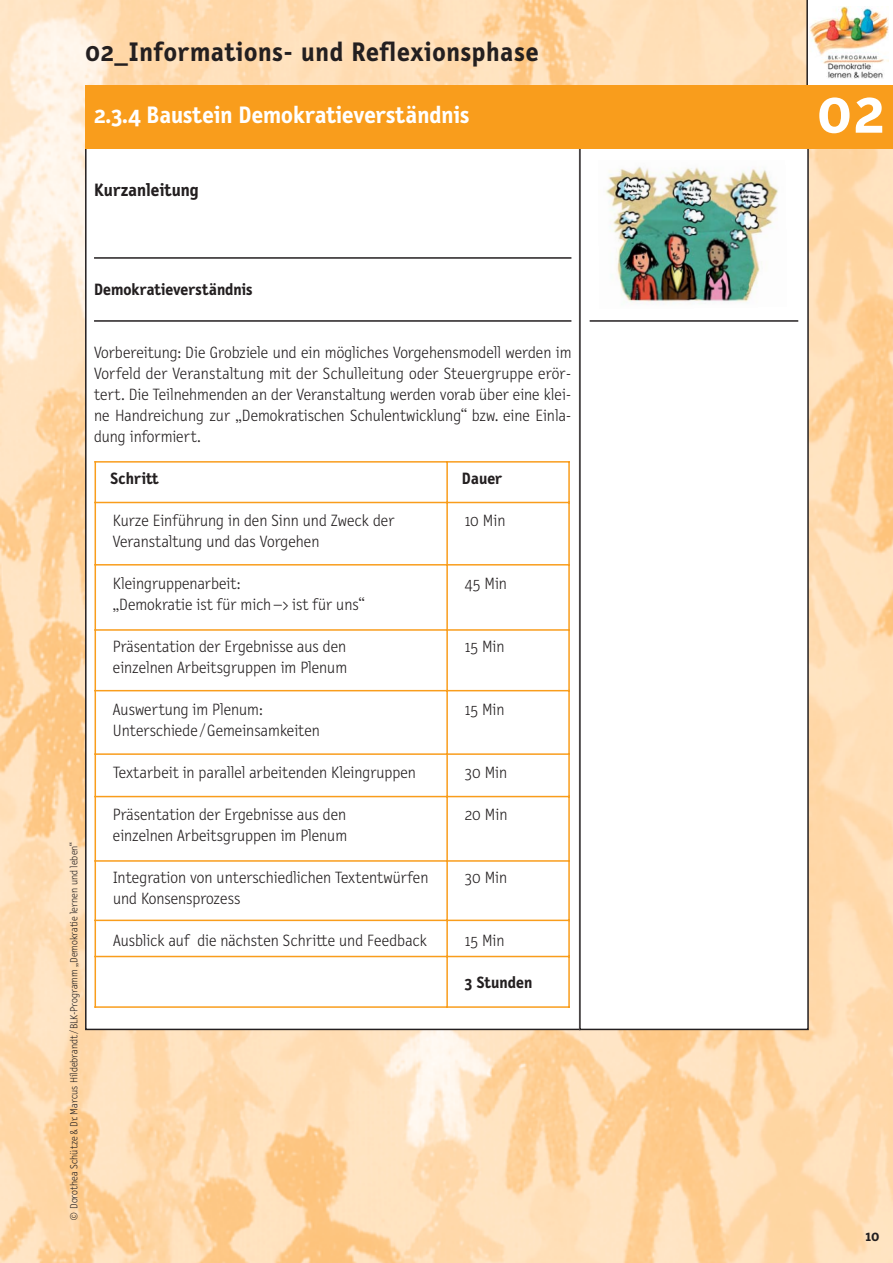
<style>
.page{position:relative;width:893px;height:1263px;background:#fff}
.page>*{position:absolute;margin:0;border:0;box-sizing:border-box;transform-origin:0 0}
.t1{font:700 63px "Letter Gothic Text";color:#fff}
.t2{font:700 27px "Letter Gothic Text";letter-spacing:.03em;color:#231f20}
.t3{font:700 24px "Letter Gothic Text";color:#fff}
.t4{font:700 18px "Letter Gothic Text";color:#231f20}
.t5{font:300 16.5px/21px "Letter Gothic Text";color:#231f20}
.t6{font:700 16.5px "Letter Gothic Text";color:#231f20}
.t7{font:700 15px "Letter Gothic Text";color:#231f20}
.t8{font:300 10.5px "Letter Gothic Text";color:#231f20}
</style>
<div class="page">
<img style="left:0;top:0;width:893px;height:1263px">
<div style="left:808px;top:0;width:85px;height:85px;background:#fff"></div>
<img style="left:809px;top:6px;width:80px;height:73px">
<hr style="left:806px;top:0;width:2px;height:111px;background:#231f20">
<div style="left:86px;top:141px;width:494px;height:888px;background:#fff"></div>
<svg style="left:578px;top:149px;width:231px;height:882px"></svg>
<div style="left:85px;top:85px;width:724px;height:64px;background:#f99d1c"></div>
<div style="left:808px;top:85px;width:85px;height:64px;background:#f99d1c"></div>
<hr style="left:94px;top:257px;width:477px;height:2px;background:#231f20">
<hr style="left:94px;top:320px;width:477px;height:2px;background:#231f20">
<hr style="left:95px;top:461px;width:1px;height:547px;background:#f99d1c">
<hr style="left:446px;top:461px;width:2px;height:547px;background:#f99d1c">
<hr style="left:568px;top:461px;width:2px;height:547px;background:#f99d1c">
<hr style="left:95px;top:461px;width:475px;height:2px;background:#f99d1c">
<hr style="left:95px;top:502px;width:475px;height:1px;background:#f99d1c">
<hr style="left:95px;top:564px;width:475px;height:1px;background:#f99d1c">
<hr style="left:95px;top:629px;width:475px;height:2px;background:#f99d1c">
<hr style="left:95px;top:690px;width:475px;height:1px;background:#f99d1c">
<hr style="left:95px;top:753px;width:475px;height:2px;background:#f99d1c">
<hr style="left:95px;top:796px;width:475px;height:1px;background:#f99d1c">
<hr style="left:95px;top:860px;width:475px;height:2px;background:#f99d1c">
<hr style="left:95px;top:919px;width:475px;height:2px;background:#f99d1c">
<hr style="left:95px;top:956px;width:475px;height:1px;background:#f99d1c">
<hr style="left:95px;top:1006px;width:475px;height:2px;background:#f99d1c">
<div style="left:597px;top:160px;width:193px;height:149px;background:#fff"></div>
<img style="left:606px;top:167px;width:172px;height:136px">
<h2 class="t2" style="left:85px;top:42px;width:455px">02_Informations- und Reflexionsphase</h2>
<h3 class="t3" style="left:94px;top:106px;width:377px">2.3.4 Baustein Demokratieverständnis</h3>
<h1 class="t1" style="left:817px;top:88px;width:69px">02</h1>
<p class="t4" style="left:94px;top:183px;width:106px">Kurzanleitung</p>
<p class="t6" style="left:94px;top:283px;width:160px">Demokratieverständnis</p>
<p class="t8" style="left:70px;top:1221px;width:381px;rotate:-90deg">© Dorothea Schütze &amp; Dr. Marcus Hildebrandt / BLK-Programm „Demokratie lernen und leben“</p>
<p class="t5" style="left:94px;top:343px;width:479px;text-align:justify">Vorbereitung: Die Grobziele und ein mögliches Vorgehensmodell werden im Vorfeld der Veranstaltung mit der Schulleitung oder Steuergruppe erör&shy;tert. Die Teilnehmenden an der Veranstaltung werden vorab über eine klei&shy;ne Handreichung zur „Demokratischen Schulentwicklung“ bzw. eine Ein la - dung informiert.</p>
<p class="t6" style="left:110px;top:472px;width:50px">Schritt</p>
<p class="t6" style="left:462px;top:472px;width:42px">Dauer</p>
<p class="t5" style="left:113px;top:511px;width:283px">Kurze Einführung in den Sinn und Zweck der<br>Veranstaltung und das Vorgehen</p>
<p class="t5" style="left:465px;top:511px;width:42px">10 Min</p>
<p class="t5" style="left:113px;top:574px;width:254px">Kleingruppenarbeit:<br>„Demokratie ist für mich –&gt; ist für uns“</p>
<p class="t5" style="left:465px;top:574px;width:44px">45 Min</p>
<p class="t5" style="left:113px;top:637px;width:236px">Präsentation der Ergebnisse aus den einzelnen Arbeitsgruppen im Plenum</p>
<p class="t5" style="left:465px;top:637px;width:41px">15 Min</p>
<p class="t5" style="left:113px;top:700px;width:209px">Auswertung im Plenum:<br>Unterschiede / Gemeinsamkeiten</p>
<p class="t5" style="left:465px;top:700px;width:41px">15 Min</p>
<p class="t5" style="left:113px;top:763px;width:304px">Textarbeit in parallel arbeitenden Kleingruppen</p>
<p class="t5" style="left:465px;top:763px;width:44px">30 Min</p>
<p class="t5" style="left:113px;top:805px;width:236px">Präsentation der Ergebnisse aus den einzelnen Arbeitsgruppen im Plenum</p>
<p class="t5" style="left:465px;top:805px;width:44px">20 Min</p>
<p class="t5" style="left:113px;top:868px;width:317px">Integration von unterschiedlichen Textentwürfen und Konsensprozess</p>
<p class="t5" style="left:465px;top:868px;width:44px">30 Min</p>
<p class="t5" style="left:113px;top:931px;width:315px">Ausblick auf die nächsten Schritte und Feedback</p>
<p class="t5" style="left:465px;top:931px;width:41px">15 Min</p>
<p class="t6" style="left:465px;top:976px;width:69px">3 Stunden</p>
<p class="t7" style="left:865px;top:1230px;width:15px">10</p>
</div>
